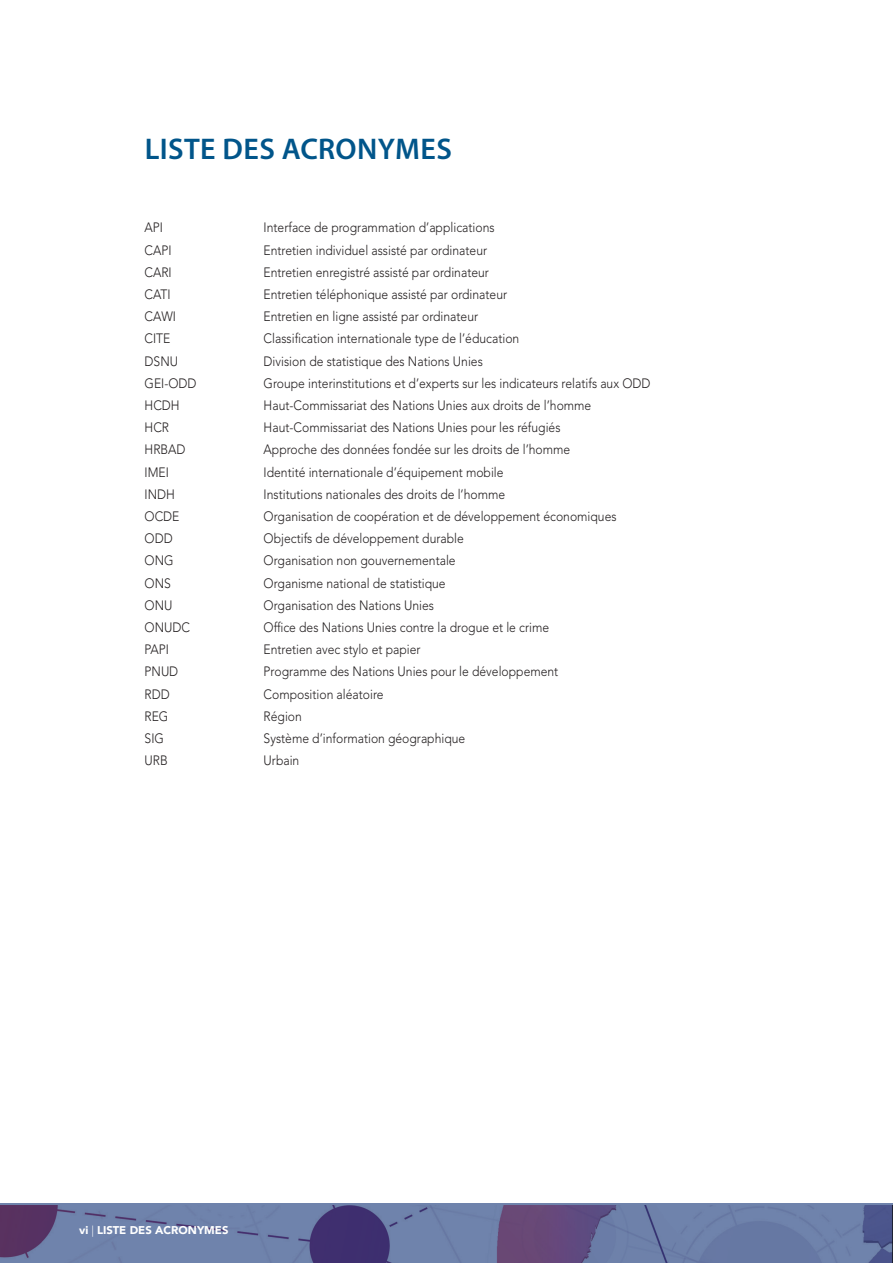
<style>
.page{position:relative;width:893px;height:1263px;background:#fff}
.page>*{position:absolute;margin:0;border:0;box-sizing:border-box;transform-origin:0 0}
.Head_1-1{font:600 30px "Myriad Pro";letter-spacing:.015em;color:#01558a}
.Body_w_no_indent{font:300 13.5px "Avenir LT Std";color:#231f20;scale:.9 1}
.t1{font:900 11.25px "Avenir";color:#fff}
.s1{font-weight:300}
</style>
<div class="page">
<svg style="left:0;top:1203px;width:893px;height:60px;background:#666f9b"></svg>
<p class="Head_1-1" style="left:145px;top:129px;width:309px">LISTE DES ACRONYMES</p>
<p class="Body_w_no_indent" style="left:145px;top:220px;width:22px">API</p>
<p class="Body_w_no_indent" style="left:264px;top:220px;width:258px">Interface de programmation d’applications</p>
<p class="Body_w_no_indent" style="left:145px;top:242px;width:32px">CAPI</p>
<p class="Body_w_no_indent" style="left:264px;top:242px;width:250px">Entretien individuel assisté par ordinateur</p>
<p class="Body_w_no_indent" style="left:145px;top:264px;width:32px">CARI</p>
<p class="Body_w_no_indent" style="left:264px;top:264px;width:252px">Entretien enregistré assisté par ordinateur</p>
<p class="Body_w_no_indent" style="left:145px;top:286px;width:31px">CATI</p>
<p class="Body_w_no_indent" style="left:264px;top:286px;width:272px">Entretien téléphonique assisté par ordinateur</p>
<p class="Body_w_no_indent" style="left:145px;top:309px;width:36px">CAWI</p>
<p class="Body_w_no_indent" style="left:264px;top:309px;width:240px">Entretien en ligne assisté par ordinateur</p>
<p class="Body_w_no_indent" style="left:145px;top:331px;width:30px">CITE</p>
<p class="Body_w_no_indent" style="left:264px;top:331px;width:286px">Classification internationale type de l’éducation</p>
<p class="Body_w_no_indent" style="left:145px;top:353px;width:39px">DSNU</p>
<p class="Body_w_no_indent" style="left:264px;top:353px;width:245px">Division de statistique des Nations Unies</p>
<p class="Body_w_no_indent" style="left:145px;top:375px;width:59px">GEI-ODD</p>
<p class="Body_w_no_indent" style="left:264px;top:375px;width:431px">Groupe interinstitutions et d’experts sur les indicateurs relatifs aux ODD</p>
<p class="Body_w_no_indent" style="left:145px;top:397px;width:41px">HCDH</p>
<p class="Body_w_no_indent" style="left:264px;top:397px;width:366px">Haut-Commissariat des Nations Unies aux droits de l’homme</p>
<p class="Body_w_no_indent" style="left:145px;top:420px;width:29px">HCR</p>
<p class="Body_w_no_indent" style="left:264px;top:420px;width:331px">Haut-Commissariat des Nations Unies pour les réfugiés</p>
<p class="Body_w_no_indent" style="left:145px;top:442px;width:47px">HRBAD</p>
<p class="Body_w_no_indent" style="left:264px;top:442px;width:342px">Approche des données fondée sur les droits de l’homme</p>
<p class="Body_w_no_indent" style="left:145px;top:464px;width:29px">IMEI</p>
<p class="Body_w_no_indent" style="left:264px;top:464px;width:268px">Identité internationale d’équipement mobile</p>
<p class="Body_w_no_indent" style="left:145px;top:486px;width:35px">INDH</p>
<p class="Body_w_no_indent" style="left:264px;top:486px;width:270px">Institutions nationales des droits de l’homme</p>
<p class="Body_w_no_indent" style="left:145px;top:508px;width:40px">OCDE</p>
<p class="Body_w_no_indent" style="left:264px;top:508px;width:394px">Organisation de coopération et de développement économiques</p>
<p class="Body_w_no_indent" style="left:145px;top:531px;width:33px">ODD</p>
<p class="Body_w_no_indent" style="left:264px;top:531px;width:224px">Objectifs de développement durable</p>
<p class="Body_w_no_indent" style="left:145px;top:553px;width:34px">ONG</p>
<p class="Body_w_no_indent" style="left:264px;top:553px;width:215px">Organisation non gouvernementale</p>
<p class="Body_w_no_indent" style="left:145px;top:575px;width:31px">ONS</p>
<p class="Body_w_no_indent" style="left:264px;top:575px;width:204px">Organisme national de statistique</p>
<p class="Body_w_no_indent" style="left:145px;top:597px;width:32px">ONU</p>
<p class="Body_w_no_indent" style="left:264px;top:597px;width:191px">Organisation des Nations Unies</p>
<p class="Body_w_no_indent" style="left:145px;top:619px;width:52px">ONUDC</p>
<p class="Body_w_no_indent" style="left:264px;top:619px;width:319px">Office des Nations Unies contre la drogue et le crime</p>
<p class="Body_w_no_indent" style="left:145px;top:642px;width:29px">PAPI</p>
<p class="Body_w_no_indent" style="left:264px;top:642px;width:176px">Entretien avec stylo et papier</p>
<p class="Body_w_no_indent" style="left:145px;top:664px;width:39px">PNUD</p>
<p class="Body_w_no_indent" style="left:264px;top:664px;width:329px">Programme des Nations Unies pour le développement</p>
<p class="Body_w_no_indent" style="left:145px;top:686px;width:30px">RDD</p>
<p class="Body_w_no_indent" style="left:264px;top:686px;width:135px">Composition aléatoire</p>
<p class="Body_w_no_indent" style="left:145px;top:708px;width:28px">REG</p>
<p class="Body_w_no_indent" style="left:264px;top:708px;width:44px">Région</p>
<p class="Body_w_no_indent" style="left:145px;top:730px;width:23px">SIG</p>
<p class="Body_w_no_indent" style="left:264px;top:730px;width:226px">Système d’information géographique</p>
<p class="Body_w_no_indent" style="left:145px;top:753px;width:27px">URB</p>
<p class="Body_w_no_indent" style="left:264px;top:753px;width:41px">Urbain</p>
<p class="t1" style="left:79px;top:1220px;width:151px">VI <span class="s1">|</span> LISTE DES ACRONYMES</p>
</div>
